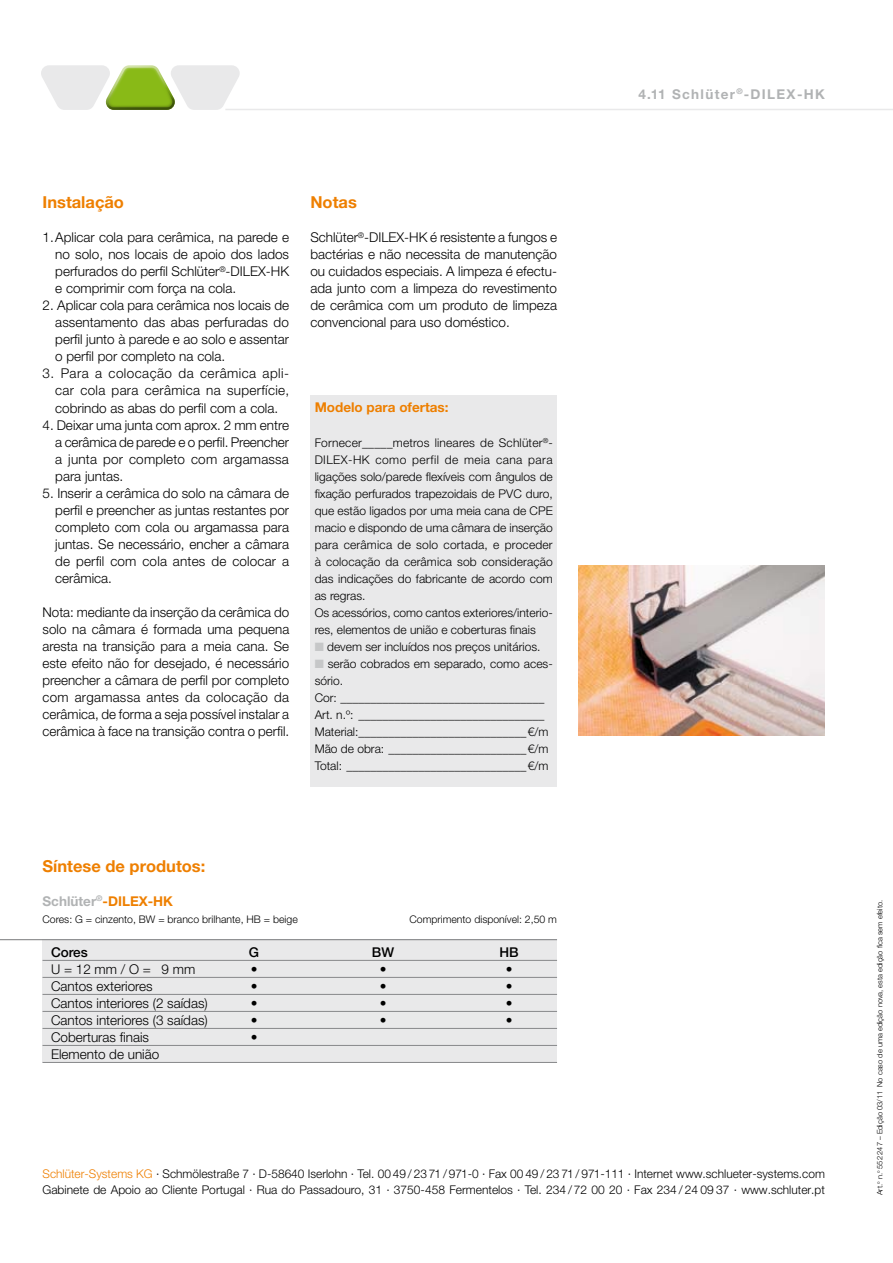
<style>
.page{position:relative;width:893px;height:1263px;background:#fff}
.page>*{position:absolute;margin:0;border:0;box-sizing:border-box;transform-origin:0 0}
.t1{font:700 16.5px "Helvetica Neue LT Pro";color:#ee7f00}
.t2{font:300 13.5px/17px "Helvetica Neue LT Pro";color:#000;text-align:justify}
.t3{font:700 13.5px "Helvetica Neue LT Pro";color:#ee7f00}
.t4{font:700 13.5px "Helvetica Neue LT Pro";letter-spacing:.1em;color:#b1b3b4}
.t5{font:500 13.5px "Helvetica Neue LT Pro";color:#000}
.t6{font:300 12px/17px "Helvetica Neue LT Pro";color:#000}
.t7{font:300 10.5px "Helvetica Neue LT Pro";color:#000}
.t8{font:300 7.5px "Helvetica Neue LT Pro";color:#000}
.s1{color:#c6c7c8}
.s2{color:#b1b3b4}
.s3{color:#ee7f00}
</style>
<div class="page">
<hr style="left:225px;top:109px;width:668px;height:1px;background:#e9e9ea">
<svg style="left:41px;top:65px;width:199px;height:45px"></svg>
<div style="left:310px;top:395px;width:247px;height:392px;background:#e9e9ea"></div>
<img style="left:578px;top:566px;width:247px;height:170px">
<div style="left:43px;top:940px;width:514px;height:123px;background:#e9e9ea"></div>
<hr style="left:0;top:939px;width:557px;height:1px;background:#87888a">
<hr style="left:43px;top:960px;width:514px;height:1px;background:#87888a">
<hr style="left:43px;top:977px;width:514px;height:1px;background:#87888a">
<hr style="left:43px;top:994px;width:514px;height:1px;background:#87888a">
<hr style="left:43px;top:1011px;width:514px;height:1px;background:#87888a">
<hr style="left:43px;top:1028px;width:514px;height:1px;background:#87888a">
<hr style="left:43px;top:1045px;width:514px;height:1px;background:#87888a">
<hr style="left:43px;top:1062px;width:514px;height:1px;background:#87888a">
<p class="t1" style="left:43px;top:192px;width:83px">Instalação</p>
<p class="t2" style="left:55px;top:229px;width:235px;text-indent:-13px">1.Aplicar cola para cerâmica, na parede e no solo, nos locais de apoio dos lados perfurados do perfil Schlüter<sup>®</sup>-DILEX-HK e comprimir com força na cola.</p>
<p class="t2" style="left:55px;top:297px;width:235px;text-indent:-13px">2. Aplicar cola para cerâmica nos locais de assentamento das abas perfuradas do perfil junto à parede e ao solo e assentar o perfil por completo na cola.</p>
<p class="t2" style="left:55px;top:365px;width:235px;text-indent:-13px">3. Para a colocação da cerâmica apli&shy;car cola para cerâmica na superfície, cobrindo as abas do perfil com a cola.</p>
<p class="t2" style="left:55px;top:416px;width:235px;text-indent:-13px">4. Deixar uma junta com aprox. 2 mm entre a cerâmica de parede e o perfil. Preencher a junta por completo com argamassa para juntas.</p>
<p class="t2" style="left:55px;top:484px;width:235px;text-indent:-13px">5. Inserir a cerâmica do solo na câmara de perfil e preencher as juntas restantes por completo com cola ou argamassa para juntas. Se necessário, encher a câmara de perfil com cola antes de colocar a cerâmica.</p>
<p class="t2" style="left:43px;top:603px;width:248px">Nota: mediante da inserção da cerâmica do solo na câmara é formada uma pequena aresta na transição para a meia cana. Se este efeito não for desejado, é necessário preencher a câmara de perfil por completo com argamassa antes da colocação da cerâmica, de forma a seja possível instalar a cerâmica à face na transição contra o perfil.</p>
<p class="t1" style="left:310px;top:192px;width:48px">Notas</p>
<p class="t2" style="left:310px;top:229px;width:248px">Schlüter<sup>®</sup>-DILEX-HK é resistente a fungos e bactérias e não necessita de manutenção ou cuidados especiais. A limpeza é efectu&shy;ada junto com a limpeza do revestimento de cerâmica com um produto de limpeza convencional para uso doméstico.</p>
<p class="t3" style="left:315px;top:399px;width:135px">Modelo para ofertas:</p>
<p class="t6" style="left:315px;top:433px;width:240px">Fornecer_____metros lineares de Schlüter<sup>®</sup>- DILEX-HK como perfil de meia cana para ligações solo/parede flexíveis com ângulos de fixação perfurados trapezoidais de PVC duro, que estão ligados por uma meia cana de CPE macio e dispondo de uma câmara de inserção para cerâmica de solo cortada, e proceder à colocação da cerâmica sob consideração das indicações do fabricante de acordo com as regras.<br>Os acessórios, como cantos exteriores/interio&shy;res, elementos de união e coberturas finais</p>
<p class="t6" style="left:315px;top:638px;width:227px"><span class="s1">■</span> devem ser incluídos nos preços unitários.</p>
<p class="t6" style="left:315px;top:655px;width:240px"><span class="s1">■</span> serão cobrados em separado, como aces&shy;sório.<br>Cor: __________________________________ Art. n.º: _______________________________ Material:____________________________€/m Mão de obra: _______________________€/m Total: ______________________________€/m</p>
<p class="t1" style="left:43px;top:856px;width:164px">Síntese de produtos:</p>
<p class="t3" style="left:43px;top:893px;width:132px"><span class="s2">Schlüter</span><sup>®</sup>-DILEX-HK</p>
<p class="t7" style="left:43px;top:913px;width:257px">Cores: G = cinzento, BW = branco brilhante, HB = beige</p>
<p class="t7" style="left:409px;top:913px;width:149px">Comprimento disponível: 2,50 m</p>
<p class="t5" style="left:51px;top:944px;width:38px">Cores</p>
<p class="t5" style="left:249px;top:944px;width:12px">G</p>
<p class="t5" style="left:372px;top:944px;width:24px">BW</p>
<p class="t5" style="left:499px;top:944px;width:21px">HB</p>
<p class="t2" style="left:51px;top:960px;width:146px">U = 12 mm / O = 9 mm</p>
<p class="t2" style="left:251px;top:960px;width:8px">•</p>
<p class="t2" style="left:380px;top:960px;width:8px">•</p>
<p class="t2" style="left:506px;top:960px;width:8px">•</p>
<p class="t2" style="left:51px;top:977px;width:103px">Cantos exteriores</p>
<p class="t2" style="left:251px;top:977px;width:8px">•</p>
<p class="t2" style="left:380px;top:977px;width:8px">•</p>
<p class="t2" style="left:506px;top:977px;width:8px">•</p>
<p class="t2" style="left:51px;top:994px;width:158px">Cantos interiores (2 saídas)</p>
<p class="t2" style="left:251px;top:994px;width:8px">•</p>
<p class="t2" style="left:380px;top:994px;width:8px">•</p>
<p class="t2" style="left:506px;top:994px;width:8px">•</p>
<p class="t2" style="left:51px;top:1011px;width:158px">Cantos interiores (3 saídas)</p>
<p class="t2" style="left:251px;top:1011px;width:8px">•</p>
<p class="t2" style="left:380px;top:1011px;width:8px">•</p>
<p class="t2" style="left:506px;top:1011px;width:8px">•</p>
<p class="t2" style="left:51px;top:1028px;width:100px">Coberturas finais</p>
<p class="t2" style="left:251px;top:1028px;width:8px">•</p>
<p class="t2" style="left:51px;top:1045px;width:110px">Elemento de união</p>
<p class="t4" style="left:638px;top:86px;width:188px">4.11 Schlüter<sup>®</sup>-DILEX-HK</p>
<p class="t6" style="left:43px;top:1165px;width:784px;line-height:16.5px"><span class="s3">Schlüter-Systems KG</span> · Schmölestraße 7 · D-58640 Iserlohn · Tel. 00 49 / 23 71 / 971-0 · Fax 00 49 / 23 71 / 971-111 · Internet www.schlueter-systems.com<br>Gabinete de Apoio ao Cliente Portugal · Rua do Passadouro, 31 · 3750-458 Fermentelos · Tel. 234 / 72 00 20 · Fax 234 / 24 09 37 · www.schluter.pt</p>
<p class="t8" style="left:875px;top:1195px;width:297px;rotate:-90deg">Art.<sup>o</sup> n.<sup>o</sup> 552 247 – Edição 03/11 No caso de uma edição nova, esta edição fica sem efeito.</p>
</div>
